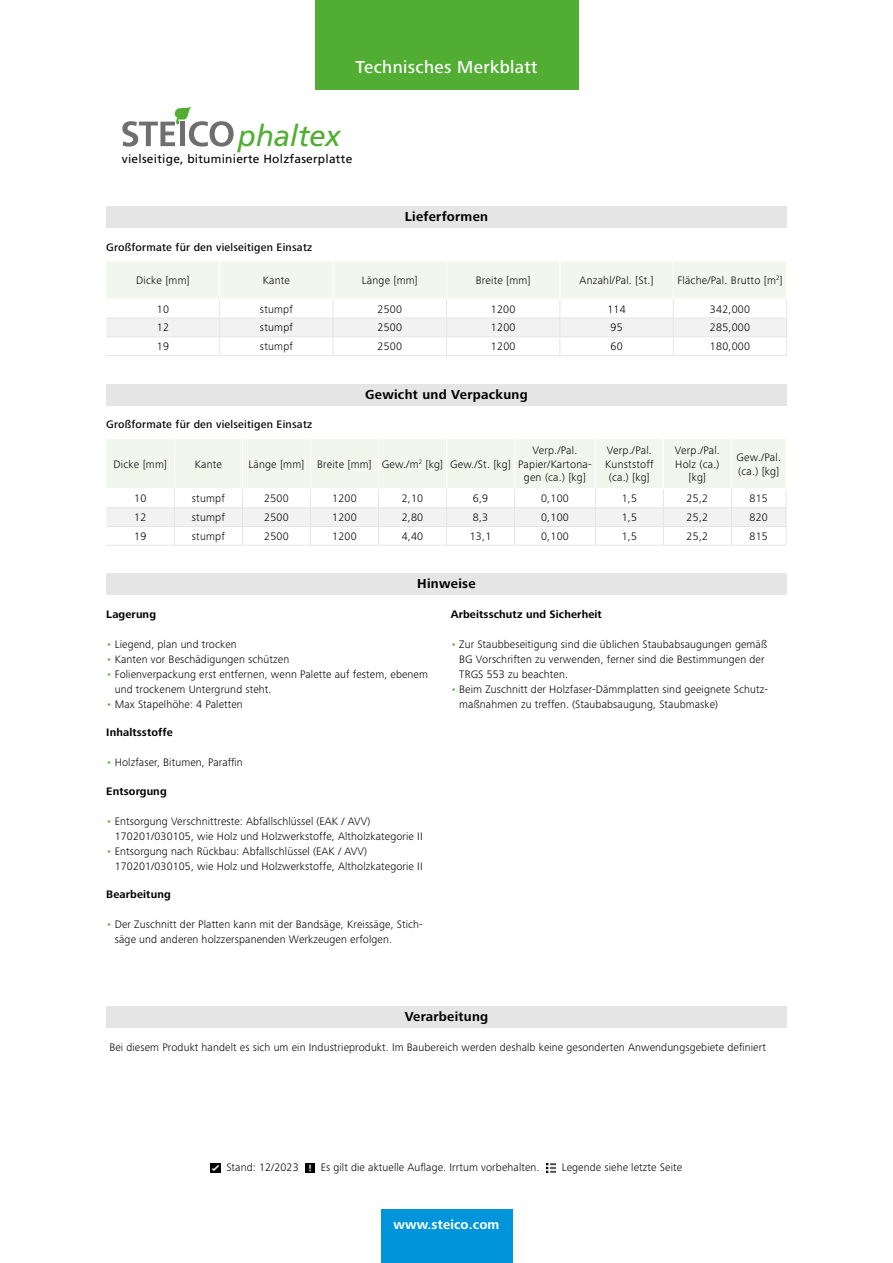
<style>
.page{position:relative;width:893px;height:1263px;background:#fff}
.page>*{position:absolute;margin:0;border:0;box-sizing:border-box;transform-origin:0 0}
.t1{font:italic 29.7px "Frutiger";letter-spacing:-.01em;color:#52ae32}
.t2{font:500 18px "Frutiger Next LTW1 G";letter-spacing:.02em;color:#fff}
.t3{font:700 13.5px "Frutiger Next LTW1 G";letter-spacing:.02em;color:#000}
.t4{font:700 13.5px "Frutiger Next LTW1 G";letter-spacing:.01em;color:#fff}
.t5{font:12px "Frutiger";letter-spacing:.02em;color:#000}
.t6{font:300 11.25px/13.5px "Frutiger Next LTW1 G";letter-spacing:.01em;color:#000}
.t7{font:500 11.25px "Frutiger Next LTW1 G";letter-spacing:.02em;color:#000}
.t8{font:700 11.25px "Frutiger Next LTW1 G";letter-spacing:.01em;color:#000}
.s1{color:#52ae32}
</style>
<div class="page">
<svg style="left:122px;top:106px;width:112px;height:41px"></svg>
<div style="left:106px;top:206px;width:681px;height:21px;background:#e5e5e5"></div>
<svg style="left:106px;top:261px;width:681px;height:94px"></svg>
<hr style="left:106px;top:355px;width:114px;height:1px;background:#e5e5e5">
<hr style="left:220px;top:355px;width:113px;height:1px;background:#e5e5e5">
<hr style="left:333px;top:355px;width:113px;height:1px;background:#e5e5e5">
<hr style="left:446px;top:355px;width:114px;height:1px;background:#e5e5e5">
<hr style="left:560px;top:355px;width:113px;height:1px;background:#e5e5e5">
<hr style="left:673px;top:355px;width:114px;height:1px;background:#e5e5e5">
<div style="left:106px;top:384px;width:681px;height:21px;background:#e5e5e5"></div>
<svg style="left:106px;top:439px;width:681px;height:106px"></svg>
<hr style="left:106px;top:545px;width:68px;height:1px;background:#e5e5e5">
<hr style="left:174px;top:545px;width:68px;height:1px;background:#e5e5e5">
<hr style="left:242px;top:545px;width:68px;height:1px;background:#e5e5e5">
<hr style="left:310px;top:545px;width:68px;height:1px;background:#e5e5e5">
<hr style="left:378px;top:545px;width:68px;height:1px;background:#e5e5e5">
<hr style="left:446px;top:545px;width:69px;height:1px;background:#e5e5e5">
<hr style="left:515px;top:545px;width:80px;height:1px;background:#e5e5e5">
<hr style="left:595px;top:545px;width:68px;height:1px;background:#e5e5e5">
<hr style="left:663px;top:545px;width:68px;height:1px;background:#e5e5e5">
<hr style="left:731px;top:545px;width:55px;height:1px;background:#e5e5e5">
<div style="left:106px;top:574px;width:681px;height:21px;background:#e5e5e5"></div>
<div style="left:106px;top:1006px;width:681px;height:22px;background:#e5e5e5"></div>
<div style="left:315px;top:0;width:263px;height:89px;background:#52ae32"></div>
<div style="left:381px;top:1210px;width:131px;height:53px;background:#0095db"></div>
<svg style="left:211px;top:1163px;width:9px;height:9px"></svg>
<svg style="left:305px;top:1163px;width:9px;height:9px"></svg>
<svg style="left:546px;top:1163px;width:9px;height:9px"></svg>
<h2 class="t2" style="left:355px;top:56px;width:184px">Technisches Merkblatt</h2>
<h1 class="t1" style="left:238px;top:119px;width:104px">phaltex</h1>
<p class="t5" style="left:122px;top:151px;width:232px">vielseitige, bituminierte Holzfaserplatte</p>
<p class="t3" style="left:405px;top:209px;width:85px">Lieferformen</p>
<p class="t7" style="left:106px;top:240px;width:207px">Großformate für den vielseitigen Einsatz</p>
<p class="t6" style="left:136px;top:274px;width:55px">Dicke [mm]</p>
<p class="t6" style="left:263px;top:274px;width:29px">Kante</p>
<p class="t6" style="left:362px;top:274px;width:58px">Länge [mm]</p>
<p class="t6" style="left:476px;top:274px;width:56px">Breite [mm]</p>
<p class="t6" style="left:580px;top:274px;width:76px">Anzahl/Pal. [St.]</p>
<p class="t6" style="left:677px;top:274px;width:107px">Fläche/Pal. Brutto [m<sup>2</sup>]</p>
<p class="t6" style="left:157px;top:302px;width:14px">10</p>
<p class="t6" style="left:260px;top:302px;width:34px">stumpf</p>
<p class="t6" style="left:378px;top:302px;width:26px">2500</p>
<p class="t6" style="left:491px;top:302px;width:26px">1200</p>
<p class="t6" style="left:607px;top:302px;width:20px">114</p>
<p class="t6" style="left:710px;top:302px;width:42px">342,000</p>
<p class="t6" style="left:157px;top:321px;width:14px">12</p>
<p class="t6" style="left:260px;top:321px;width:34px">stumpf</p>
<p class="t6" style="left:378px;top:321px;width:26px">2500</p>
<p class="t6" style="left:491px;top:321px;width:26px">1200</p>
<p class="t6" style="left:610px;top:321px;width:14px">95</p>
<p class="t6" style="left:710px;top:321px;width:42px">285,000</p>
<p class="t6" style="left:157px;top:340px;width:14px">19</p>
<p class="t6" style="left:260px;top:340px;width:34px">stumpf</p>
<p class="t6" style="left:378px;top:340px;width:26px">2500</p>
<p class="t6" style="left:491px;top:340px;width:26px">1200</p>
<p class="t6" style="left:611px;top:340px;width:14px">60</p>
<p class="t6" style="left:710px;top:340px;width:42px">180,000</p>
<p class="t3" style="left:365px;top:386px;width:164px">Gewicht und Verpackung</p>
<p class="t7" style="left:106px;top:418px;width:207px">Großformate für den vielseitigen Einsatz</p>
<p class="t6" style="left:114px;top:457px;width:55px">Dicke [mm]</p>
<p class="t6" style="left:195px;top:457px;width:29px">Kante</p>
<p class="t6" style="left:248px;top:457px;width:264px">Länge [mm] Breite [mm] Gew./m<sup>2</sup> [kg] Gew./St. [kg]</p>
<p class="t6" style="left:518px;top:444px;width:75px;text-align:center">Verp./Pal.<br>Papier/Kartona&shy;gen (ca.) [kg]</p>
<p class="t6" style="left:605px;top:444px;width:50px;text-align:center">Verp./Pal.<br>Kunststoff (ca.) [kg]</p>
<p class="t6" style="left:675px;top:444px;width:46px;text-align:center">Verp./Pal.<br>Holz (ca.) [kg]</p>
<p class="t6" style="left:737px;top:451px;width:46px">Gew./Pal. (ca.) [kg]</p>
<p class="t6" style="left:134px;top:492px;width:14px">10</p>
<p class="t6" style="left:192px;top:492px;width:34px">stumpf</p>
<p class="t6" style="left:264px;top:492px;width:26px">2500</p>
<p class="t6" style="left:332px;top:492px;width:26px">1200</p>
<p class="t6" style="left:402px;top:492px;width:23px">2,10</p>
<p class="t6" style="left:473px;top:492px;width:17px">6,9</p>
<p class="t6" style="left:541px;top:492px;width:29px">0,100</p>
<p class="t6" style="left:622px;top:492px;width:17px">1,5</p>
<p class="t6" style="left:687px;top:492px;width:23px">25,2</p>
<p class="t6" style="left:750px;top:492px;width:20px">815</p>
<p class="t6" style="left:134px;top:511px;width:14px">12</p>
<p class="t6" style="left:192px;top:511px;width:34px">stumpf</p>
<p class="t6" style="left:264px;top:511px;width:26px">2500</p>
<p class="t6" style="left:332px;top:511px;width:26px">1200</p>
<p class="t6" style="left:402px;top:511px;width:23px">2,80</p>
<p class="t6" style="left:473px;top:511px;width:17px">8,3</p>
<p class="t6" style="left:541px;top:511px;width:29px">0,100</p>
<p class="t6" style="left:622px;top:511px;width:17px">1,5</p>
<p class="t6" style="left:687px;top:511px;width:23px">25,2</p>
<p class="t6" style="left:750px;top:511px;width:20px">820</p>
<p class="t6" style="left:134px;top:529px;width:14px">19</p>
<p class="t6" style="left:192px;top:529px;width:34px">stumpf</p>
<p class="t6" style="left:264px;top:529px;width:26px">2500</p>
<p class="t6" style="left:332px;top:529px;width:26px">1200</p>
<p class="t6" style="left:402px;top:529px;width:23px">4,40</p>
<p class="t6" style="left:470px;top:529px;width:23px">13,1</p>
<p class="t6" style="left:541px;top:529px;width:29px">0,100</p>
<p class="t6" style="left:622px;top:529px;width:17px">1,5</p>
<p class="t6" style="left:687px;top:529px;width:23px">25,2</p>
<p class="t6" style="left:750px;top:529px;width:20px">815</p>
<p class="t3" style="left:417px;top:576px;width:60px">Hinweise</p>
<p class="t8" style="left:106px;top:608px;width:51px">Lagerung</p>
<p class="t6" style="left:106px;top:637px;width:132px"><span class="s1">•</span> Liegend, plan und trocken</p>
<p class="t6" style="left:106px;top:652px;width:185px"><span class="s1">•</span> Kanten vor Beschädigungen schützen</p>
<p class="t6" style="left:115px;top:667px;width:315px;line-height:15px;text-indent:-9px"><span class="s1">•</span> Folienverpackung erst entfernen, wenn Palette auf festem, ebenem und trockenem Untergrund steht.</p>
<p class="t6" style="left:106px;top:697px;width:138px"><span class="s1">•</span> Max Stapelhöhe: 4 Paletten</p>
<p class="t8" style="left:106px;top:726px;width:68px">Inhaltsstoffe</p>
<p class="t6" style="left:106px;top:756px;width:138px"><span class="s1">•</span> Holzfaser, Bitumen, Paraffin</p>
<p class="t8" style="left:106px;top:784px;width:62px">Entsorgung</p>
<p class="t6" style="left:115px;top:813px;width:309px;line-height:15px;text-indent:-9px"><span class="s1">•</span> Entsorgung Verschnittreste: Abfallschlüssel (EAK / AVV)<br>170201/030105, wie Holz und Holzwerkstoffe, Altholzkategorie II</p>
<p class="t6" style="left:115px;top:843px;width:309px;line-height:15px;text-indent:-9px"><span class="s1">•</span> Entsorgung nach Rückbau: Abfallschlüssel (EAK / AVV)<br>170201/030105, wie Holz und Holzwerkstoffe, Altholzkategorie II</p>
<p class="t8" style="left:106px;top:888px;width:66px">Bearbeitung</p>
<p class="t6" style="left:115px;top:917px;width:309px;line-height:15px;text-indent:-9px"><span class="s1">•</span> Der Zuschnitt der Platten kann mit der Bandsäge, Kreissäge, Stich&shy;säge und anderen holzzerspanenden Werkzeugen erfolgen.</p>
<p class="t8" style="left:451px;top:608px;width:153px">Arbeitsschutz und Sicherheit</p>
<p class="t6" style="left:459px;top:637px;width:309px;line-height:15px;text-indent:-9px"><span class="s1">•</span> Zur Staubbeseitigung sind die üblichen Staubabsaugungen gemäß<br>BG Vorschriften zu verwenden, ferner sind die Bestimmungen der<br>TRGS 553 zu beachten.</p>
<p class="t6" style="left:459px;top:682px;width:310px;line-height:15px;text-indent:-9px"><span class="s1">•</span> Beim Zuschnitt der Holzfaser-Dämmplatten sind geeignete Schutz&shy;maßnahmen zu treffen. (Staubabsaugung, Staubmaske)</p>
<p class="t3" style="left:405px;top:1009px;width:85px">Verarbeitung</p>
<p class="t6" style="left:109px;top:1040px;width:658px">Bei diesem Produkt handelt es sich um ein Industrieprodukt. Im Baubereich werden deshalb keine gesonderten Anwendungsgebiete definiert</p>
<p class="t6" style="left:226px;top:1161px;width:74px">Stand: 12/2023</p>
<p class="t6" style="left:321px;top:1161px;width:220px">Es gilt die aktuelle Auflage. Irrtum vorbehalten.</p>
<p class="t6" style="left:562px;top:1161px;width:122px">Legende siehe letzte Seite</p>
<p class="t4" style="left:394px;top:1217px;width:107px">www.steico.com</p>
</div>
